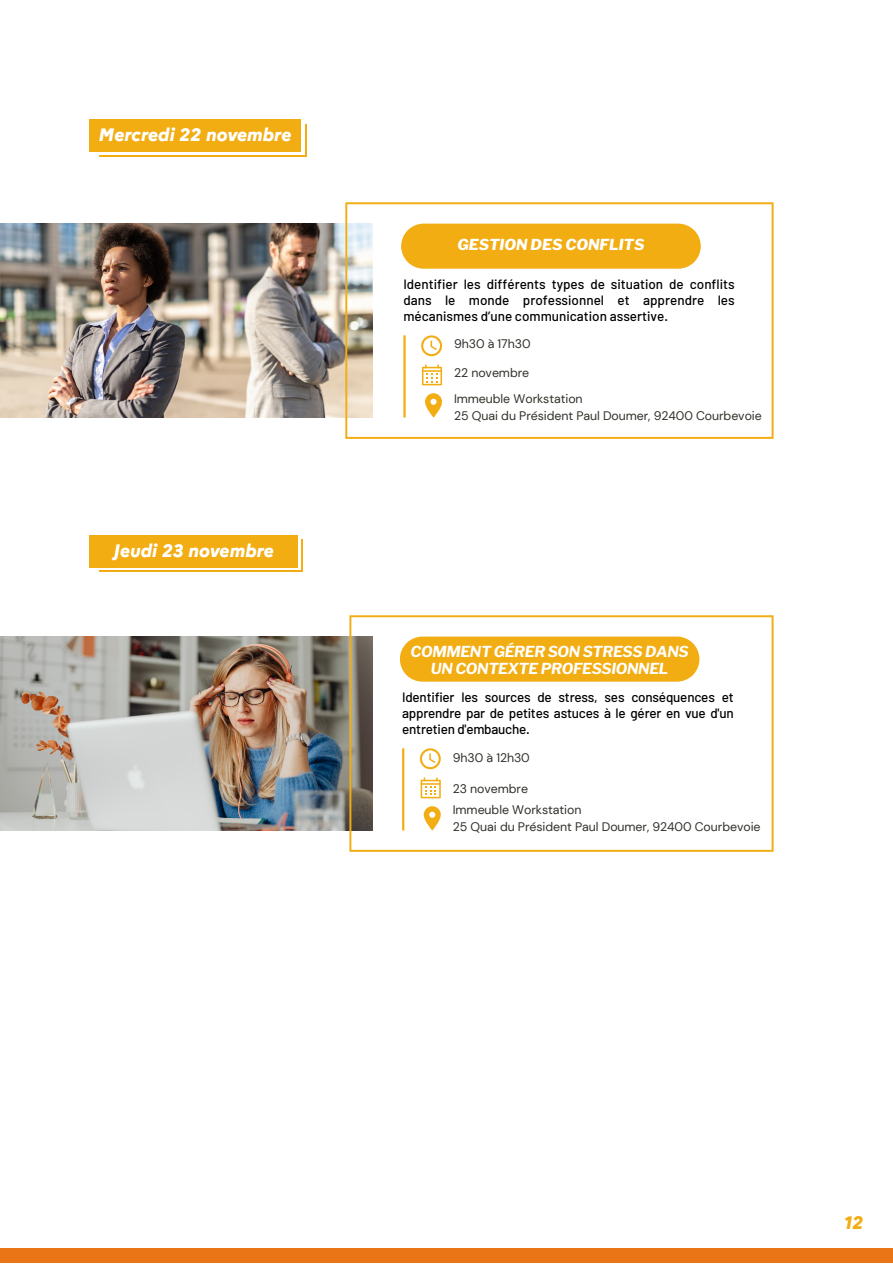
<style>
.page{position:relative;width:893px;height:1264px;background:#fff}
.page>*{position:absolute;margin:0;border:0;box-sizing:border-box;transform-origin:0 0}
.t1{font:italic 800 18px "Marianne";color:#fff}
.t2{font:italic 800 18px "Marianne";color:#f2ad13}
.t3{font:italic 700 15px/16.8px "Libre Franklin";letter-spacing:-.02em;color:#fff;text-align:center}
.t4{font:italic 800 15px "Libre Franklin";color:#fff}
.t5{font:500 13.5px/15.8px "Barlow";letter-spacing:-.01em;color:#000;text-align:justify}
.t6{font:12.3px "DM Sans";letter-spacing:-.005em;color:#2f3029}
</style>
<div class="page">
<div style="left:0;top:1248px;width:892px;height:14px;background:#ea7516"></div>
<div style="left:89px;top:119px;width:212px;height:33px;background:#f2ad13"></div>
<img style="left:0;top:224px;width:345px;height:193px">
<svg style="left:345px;top:202px;width:428px;height:237px"></svg>
<svg style="left:421px;top:335px;width:21px;height:21px"></svg>
<svg style="left:425px;top:393px;width:17px;height:24px"></svg>
<svg style="left:422px;top:364px;width:20px;height:21px"></svg>
<hr style="left:403px;top:335px;width:2px;height:82px;background:#f2ad13">
<div style="left:401px;top:224px;width:299px;height:45px;background:#f2ad13"></div>
<div style="left:99px;top:540px;width:204px;height:32px;background:#f2ad13"></div>
<div style="left:99px;top:538px;width:202px;height:32px;background:linear-gradient(to right,#fff,#fff)"></div>
<div style="left:89px;top:535px;width:209px;height:32px;background:#f2ad13"></div>
<img style="left:0;top:636px;width:349px;height:194px">
<svg style="left:349px;top:615px;width:424px;height:236px"></svg>
<svg style="left:420px;top:748px;width:21px;height:21px"></svg>
<svg style="left:423px;top:806px;width:17px;height:24px"></svg>
<svg style="left:420px;top:777px;width:21px;height:21px"></svg>
<hr style="left:402px;top:748px;width:2px;height:82px;background:#f2ad13">
<div style="left:400px;top:636px;width:299px;height:45px;background:#f2ad13"></div>
<p class="t1" style="left:98px;top:120px;width:194px">Mercredi 22 novembre</p>
<p class="t1" style="left:113px;top:536px;width:162px">Jeudi 23 novembre</p>
<p class="t4" style="left:457px;top:235px;width:188px">GESTION DES CONFLITS</p>
<p class="t5" style="left:403px;top:276px;width:333px">Identifier les différents types de situation de conflits dans le monde professionnel et apprendre les mécanismes d’une communication assertive.</p>
<p class="t6" style="left:454px;top:336px;width:78px">9h30 à 17h30</p>
<p class="t6" style="left:454px;top:364px;width:77px">22 novembre</p>
<p class="t6" style="left:454px;top:391px;width:130px">Immeuble Workstation</p>
<p class="t6" style="left:454px;top:408px;width:309px">25 Quai du Président Paul Doumer, 92400 Courbevoie</p>
<p class="t3" style="left:410px;top:643px;width:279px">COMMENT GÉRER SON STRESS DANS<br>UN CONTEXTE PROFESSIONNEL</p>
<p class="t5" style="left:402px;top:689px;width:333px">Identifier les sources de stress, ses conséquences et apprendre par de petites astuces à le gérer en vue d'un entretien d'embauche.</p>
<p class="t6" style="left:453px;top:749px;width:78px">9h30 à 12h30</p>
<p class="t6" style="left:453px;top:780px;width:77px">23 novembre</p>
<p class="t6" style="left:453px;top:802px;width:130px">Immeuble Workstation</p>
<p class="t6" style="left:453px;top:819px;width:309px">25 Quai du Président Paul Doumer, 92400 Courbevoie</p>
<p class="t2" style="left:844px;top:1208px;width:20px">12</p>
</div>
